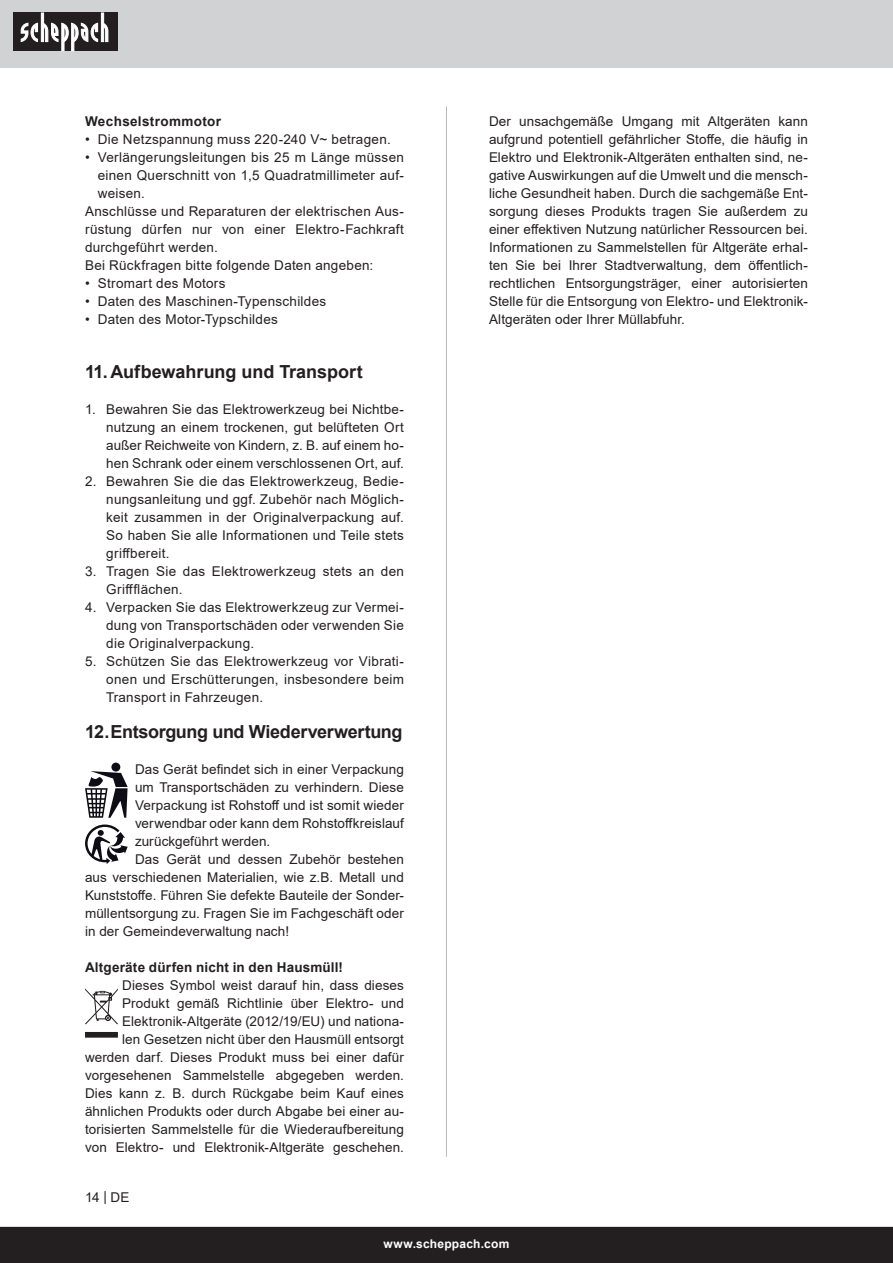
<style>
.page{position:relative;width:893px;height:1263px;background:#fff}
.page>*{position:absolute;margin:0;border:0;box-sizing:border-box;transform-origin:0 0}
.t1{font:700 18px "Arial";letter-spacing:-.015em;color:#231f20}
.t2{font:13.5px/18px "Arial";letter-spacing:.01em;color:#231f20;text-align:justify}
.t3{font:700 13.5px "Arial";letter-spacing:.015em;color:#231f20}
.t4{font:700 12px "Arial";letter-spacing:.02em;color:#fff}
</style>
<div class="page">
<div style="left:0;top:0;width:893px;height:67px;background:#d1d2d4"></div>
<div style="left:0;top:1227px;width:893px;height:36px;background:#231f20"></div>
<div style="left:13px;top:13px;width:105px;height:38px;background:#231f20"></div>
<svg style="left:21px;top:13px;width:87px;height:38px"></svg>
<hr style="left:446px;top:106px;width:1px;height:1051px;background:#b9bdc0">
<svg style="left:85px;top:988px;width:33px;height:50px"></svg>
<div style="left:111px;top:763px;width:9px;height:8px;background:#0e0c14;border-radius:50%"></div>
<svg style="left:85px;top:771px;width:43px;height:47px"></svg>
<svg style="left:85px;top:824px;width:43px;height:40px"></svg>
<p class="t3" style="left:85px;top:112px;width:138px">Wechselstrommotor</p>
<p class="t2" style="left:85px;top:130px;width:307px">• Die Netzspannung muss 220-240 V~ betragen.</p>
<p class="t2" style="left:85px;top:148px;width:320px">• Verlängerungsleitungen bis 25 m Länge müssen</p>
<p class="t2" style="left:98px;top:166px;width:308px">einen Querschnitt von 1,5 Quadratmillimeter auf-</p>
<p class="t2" style="left:98px;top:184px;width:49px">weisen.</p>
<p class="t2" style="left:85px;top:202px;width:320px">Anschlüsse und Reparaturen der elektrischen Aus-</p>
<p class="t2" style="left:85px;top:220px;width:320px">rüstung dürfen nur von einer Elektro-Fachkraft</p>
<p class="t2" style="left:85px;top:238px;width:134px">durchgeführt werden.</p>
<p class="t2" style="left:85px;top:256px;width:290px">Bei Rückfragen bitte folgende Daten angeben:</p>
<p class="t2" style="left:85px;top:274px;width:142px">• Stromart des Motors</p>
<p class="t2" style="left:85px;top:292px;width:243px">• Daten des Maschinen-Typenschildes</p>
<p class="t2" style="left:85px;top:310px;width:194px">• Daten des Motor-Typschildes</p>
<h1 class="t1" style="left:85px;top:359px;width:279px">11. Aufbewahrung und Transport</h1>
<p class="t2" style="left:106px;top:400px;width:299px;text-indent:-21px">1. Bewahren Sie das Elektrowerkzeug bei Nichtbe&shy;nutzung an einem trockenen, gut belüfteten Ort außer Reichweite von Kindern, z. B. auf einem ho&shy;hen Schrank oder einem verschlossenen Ort, auf.</p>
<p class="t2" style="left:106px;top:472px;width:299px;text-indent:-21px">2. Bewahren Sie die das Elektrowerkzeug, Bedie&shy;nungsanleitung und ggf. Zubehör nach Möglich&shy;keit zusammen in der Originalverpackung auf.<br>So haben Sie alle Informationen und Teile stets griffbereit.</p>
<p class="t2" style="left:106px;top:562px;width:299px;text-indent:-21px">3. Tragen Sie das Elektrowerkzeug stets an den<br>Griffflächen.</p>
<p class="t2" style="left:106px;top:598px;width:299px;text-indent:-21px">4. Verpacken Sie das Elektrowerkzeug zur Vermei&shy;dung von Transportschäden oder verwenden Sie die Originalverpackung.</p>
<p class="t2" style="left:106px;top:652px;width:299px;text-indent:-21px">5. Schützen Sie das Elektrowerkzeug vor Vibrati&shy;onen und Erschütterungen, insbesondere beim Transport in Fahrzeugen.</p>
<h1 class="t1" style="left:85px;top:719px;width:319px">12.Entsorgung und Wiederverwertung</h1>
<p class="t2" style="left:135px;top:760px;width:270px">Das Gerät befindet sich in einer Verpackung</p>
<p class="t2" style="left:135px;top:778px;width:270px">um Transportschäden zu verhindern. Diese</p>
<p class="t2" style="left:135px;top:796px;width:270px">Verpackung ist Rohstoff und ist somit wieder</p>
<p class="t2" style="left:135px;top:814px;width:270px">verwendbar oder kann dem Rohstoffkreislauf</p>
<p class="t2" style="left:135px;top:832px;width:137px">zurückgeführt werden.</p>
<p class="t2" style="left:135px;top:850px;width:270px">Das Gerät und dessen Zubehör bestehen</p>
<p class="t2" style="left:85px;top:868px;width:320px">aus verschiedenen Materialien, wie z.B. Metall und</p>
<p class="t2" style="left:85px;top:886px;width:320px">Kunststoffe. Führen Sie defekte Bauteile der Sonder-</p>
<p class="t2" style="left:85px;top:904px;width:320px">müllentsorgung zu. Fragen Sie im Fachgeschäft oder</p>
<p class="t2" style="left:85px;top:922px;width:206px">in der Gemeindeverwaltung nach!</p>
<p class="t3" style="left:85px;top:958px;width:259px">Altgeräte dürfen nicht in den Hausmüll!</p>
<p class="t2" style="left:85px;top:976px;width:320px;text-align:right">Dieses Symbol weist darauf hin, dass dieses Produkt gemäß Richtlinie über Elektro- und Elektronik-Altgeräte (2012/19/EU) und nationa-<br>len Gesetzen nicht über den Hausmüll entsorgt werden darf. Dieses Produkt muss bei einer dafür vorgesehenen Sammelstelle abgegeben werden.<br>Dies kann z. B. durch Rückgabe beim Kauf eines ähnlichen Produkts oder durch Abgabe bei einer au&shy;torisierten Sammelstelle für die Wiederaufbereitung von Elektro- und Elektronik-Altgeräte geschehen.</p>
<p class="t2" style="left:85px;top:1188px;width:46px">14 | DE</p>
<p class="t2" style="left:489px;top:112px;width:320px">Der unsachgemäße Umgang mit Altgeräten kann aufgrund potentiell gefährlicher Stoffe, die häufig in Elektro und Elektronik-Altgeräten enthalten sind, ne&shy;gative Auswirkungen auf die Umwelt und die mensch&shy;liche Gesundheit haben. Durch die sachgemäße Ent&shy;sorgung dieses Produkts tragen Sie außerdem zu einer effektiven Nutzung natürlicher Ressourcen bei.<br>Informationen zu Sammelstellen für Altgeräte erhal&shy;ten Sie bei Ihrer Stadtverwaltung, dem öffentlich&shy;rechtlichen Entsorgungsträger, einer autorisierten Stelle für die Entsorgung von Elektro- und Elektronik-Altgeräten oder Ihrer Müllabfuhr.</p>
<p class="t4" style="left:384px;top:1235px;width:127px">www.scheppach.com</p>
</div>
